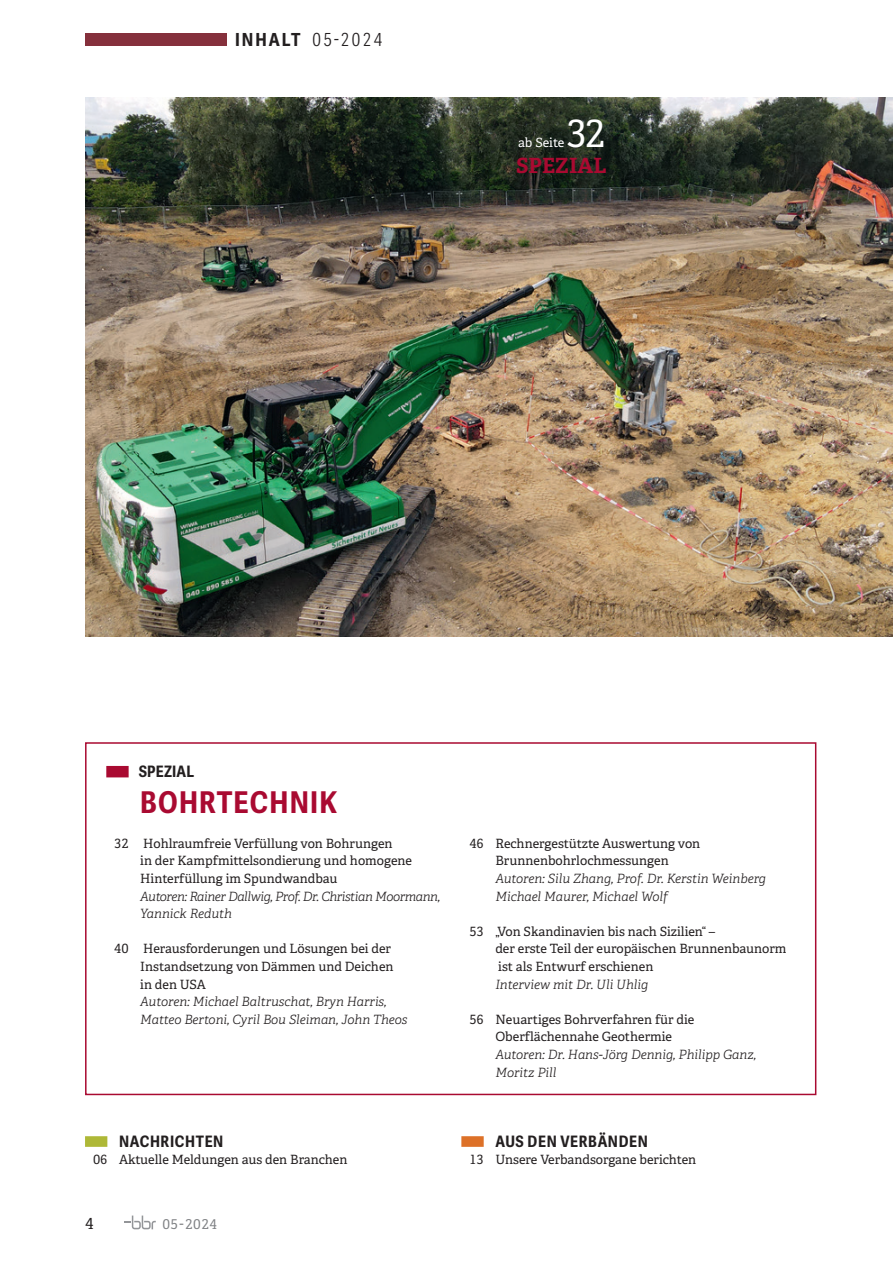
<style>
.page{position:relative;width:893px;height:1263px;background:#fff}
.page>*{position:absolute;margin:0;border:0;box-sizing:border-box;transform-origin:0 0}
.t1{font:37.5px "Adelle";color:#fff}
.t2{font:700 30px "Adelle Sans Cnd";letter-spacing:.04em;color:#a90a31}
.t3{font:700 21px "Adelle";color:#a90a31}
.t4{font:300 18px "Adelle Sans Cnd";letter-spacing:.1em;color:#231f20}
.t5{font:700 15.75px "Adelle Sans Cnd";letter-spacing:.04em;color:#231f20}
.t6{font:700 15.75px "Adelle Sans Cnd";letter-spacing:.01em;color:#231f20}
.t7{font:15.3px "Adelle";color:#231f20}
.t8{font:13.5px "Adelle";color:#808285}
.t9{font:12.75px/17.5px "Adelle";color:#231f20}
.t10{font:italic 300 12.75px/17.5px "Adelle";color:#231f20}
.t11{font:italic 300 12.75px/17.5px "Adelle";letter-spacing:-.03em;color:#231f20}
.t12{font:12.75px "Adelle";letter-spacing:-.005em;color:#fff}
.s1{font-weight:700}
</style>
<div class="page">
<svg style="left:124px;top:1215px;width:32px;height:14px"></svg>
<div style="left:85px;top:33px;width:141px;height:13px;background:#85303c"></div>
<div style="left:85px;top:742px;width:731px;height:353px;border:2px solid #a90a31"></div>
<img style="left:85px;top:98px;width:808px;height:539px">
<svg style="left:85px;top:1136px;width:22px;height:11px"></svg>
<svg style="left:106px;top:766px;width:23px;height:11px"></svg>
<svg style="left:461px;top:1136px;width:23px;height:11px"></svg>
<h3 class="t4" style="left:235px;top:29px;width:149px"><span class="s1">INHALT</span> 05-2024</h3>
<h1 class="t1" style="left:567px;top:111px;width:39px">32</h1>
<h3 class="t3" style="left:516px;top:152px;width:92px">SPEZIAL</h3>
<p class="t12" style="left:518px;top:135px;width:48px">ab Seite</p>
<p class="t6" style="left:139px;top:762px;width:57px">SPEZIAL</p>
<h2 class="t2" style="left:140px;top:784px;width:198px">BOHRTECHNIK</h2>
<p class="t9" style="left:140px;top:835px;width:273px;text-indent:-26px">32 Hohlraumfreie Verfüllung von Bohrungen<br>in der Kampfmittelsondierung und homogene<br>Hinterfüllung im Spundwandbau</p>
<p class="t11" style="left:140px;top:887px;width:301px">Autoren: Rainer Dallwig, Prof. Dr. Christian Moormann,<br>Yannick Reduth</p>
<p class="t9" style="left:140px;top:940px;width:255px;text-indent:-26px">40 Herausforderungen und Lösungen bei der<br>Instandsetzung von Dämmen und Deichen in den USA</p>
<p class="t10" style="left:140px;top:993px;width:269px">Autoren: Michael Baltruschat, Bryn Harris,<br>Matteo Bertoni, Cyril Bou Sleiman, John Theos</p>
<p class="t5" style="left:119px;top:1132px;width:106px">NACHRICHTEN</p>
<p class="t9" style="left:93px;top:1151px;width:256px">06 Aktuelle Meldungen aus den Branchen</p>
<p class="t7" style="left:85px;top:1214px;width:10px">4</p>
<p class="t8" style="left:162px;top:1216px;width:56px">05-2024</p>
<p class="t9" style="left:469px;top:835px;width:232px;text-align:center">46 Rechnergestützte Auswertung von<br>Brunnenbohrlochmessungen</p>
<p class="t10" style="left:495px;top:870px;width:272px">Autoren: Silu Zhang, Prof. Dr. Kerstin Weinberg<br>Michael Maurer, Michael Wolf</p>
<p class="t9" style="left:495px;top:923px;width:293px;text-indent:-26px">53 „Von Skandinavien bis nach Sizilien“ –<br>der erste Teil der europäischen Brunnenbaunorm ist als Entwurf erschienen</p>
<p class="t10" style="left:495px;top:975px;width:154px">Interview mit Dr. Uli Uhlig</p>
<p class="t9" style="left:469px;top:1011px;width:226px;text-align:center">56 Neuartiges Bohrverfahren für die<br>Oberflächennahe Geothermie</p>
<p class="t10" style="left:495px;top:1046px;width:262px">Autoren: Dr. Hans-Jörg Dennig, Philipp Ganz,<br>Moritz Pill</p>
<p class="t5" style="left:495px;top:1132px;width:154px">AUS DEN VERBÄNDEN</p>
<p class="t9" style="left:469px;top:1151px;width:228px">13 Unsere Verbandsorgane berichten</p>
</div>
